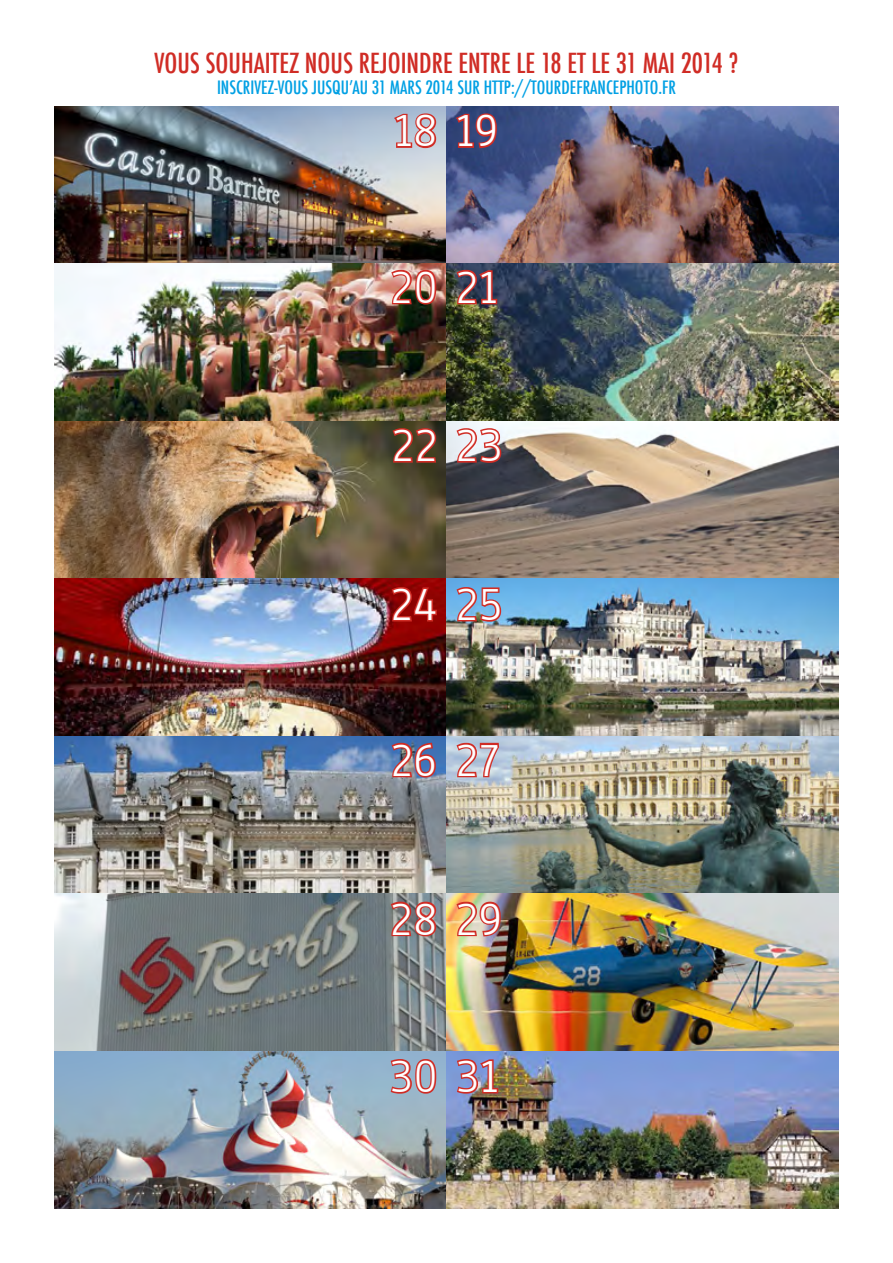
<style>
.page{position:relative;width:893px;height:1263px;background:#fff}
.page>*{position:absolute;margin:0;border:0;box-sizing:border-box;transform-origin:0 0}
.t1{font:49.5px "Anaheim";color:#fff}
.t2{font:500 condensed 27px "Futura";color:#d02c25}
.t3{font:500 condensed 27px "Futura";letter-spacing:-.04em;color:#d02c25}
.t4{font:500 condensed 18px "Futura";color:#00a0e4}
</style>
<div class="page">
<img style="left:54px;top:106px;width:785px;height:1103px">
<svg style="left:394px;top:106px;width:44px;height:44px;background:#be868e"></svg>
<svg style="left:389px;top:268px;width:49px;height:39px;background:#b35d51"></svg>
<svg style="left:391px;top:426px;width:47px;height:38px;background:#7c3725"></svg>
<svg style="left:390px;top:585px;width:48px;height:38px;background:#a7120f"></svg>
<svg style="left:390px;top:741px;width:48px;height:38px;background:#8d5a70"></svg>
<svg style="left:389px;top:899px;width:49px;height:39px;background:#a45f5e"></svg>
<svg style="left:387px;top:1057px;width:51px;height:39px;background:#ad7d88"></svg>
<svg style="left:455px;top:106px;width:44px;height:44px;background:#6d3c5a"></svg>
<svg style="left:455px;top:260px;width:44px;height:46px;background:#70424d"></svg>
<svg style="left:455px;top:426px;width:48px;height:39px;background:#c28486"></svg>
<svg style="left:455px;top:585px;width:48px;height:39px;background:#967a91"></svg>
<svg style="left:455px;top:741px;width:46px;height:38px;background:#c19099"></svg>
<svg style="left:455px;top:900px;width:48px;height:38px;background:#cb7c68"></svg>
<svg style="left:454px;top:1049px;width:46px;height:46px;background:#9d7487"></svg>
<h2 class="t2" style="left:154px;top:45px;width:215px">VOUS SOUHAITEZ NOUS REJOIN</h2>
<h2 class="t2" style="left:419px;top:45px;width:51px">DRE ENTRE</h2>
<h2 class="t3" style="left:517px;top:45px;width:223px">LE 18 ET LE 31 MAI 2014 ?</h2>
<p class="t4" style="left:217px;top:76px;width:459px">INSCRIVEZ-VOUS JUSQU’AU 31 MARS 2014 SUR HTTP://TOURDEFRANCEPHOTO.FR</p>
<h1 class="t1" style="left:394px;top:99px;width:107px">18 19</h1>
<h1 class="t1" style="left:390px;top:255px;width:109px">20 21</h1>
<h1 class="t1" style="left:391px;top:414px;width:113px">22 23</h1>
<h1 class="t1" style="left:391px;top:572px;width:114px">24 25</h1>
<h1 class="t1" style="left:391px;top:728px;width:111px">26 27</h1>
<h1 class="t1" style="left:390px;top:887px;width:115px">28 29</h1>
<h1 class="t1" style="left:389px;top:1044px;width:111px">30 31</h1>
</div>
